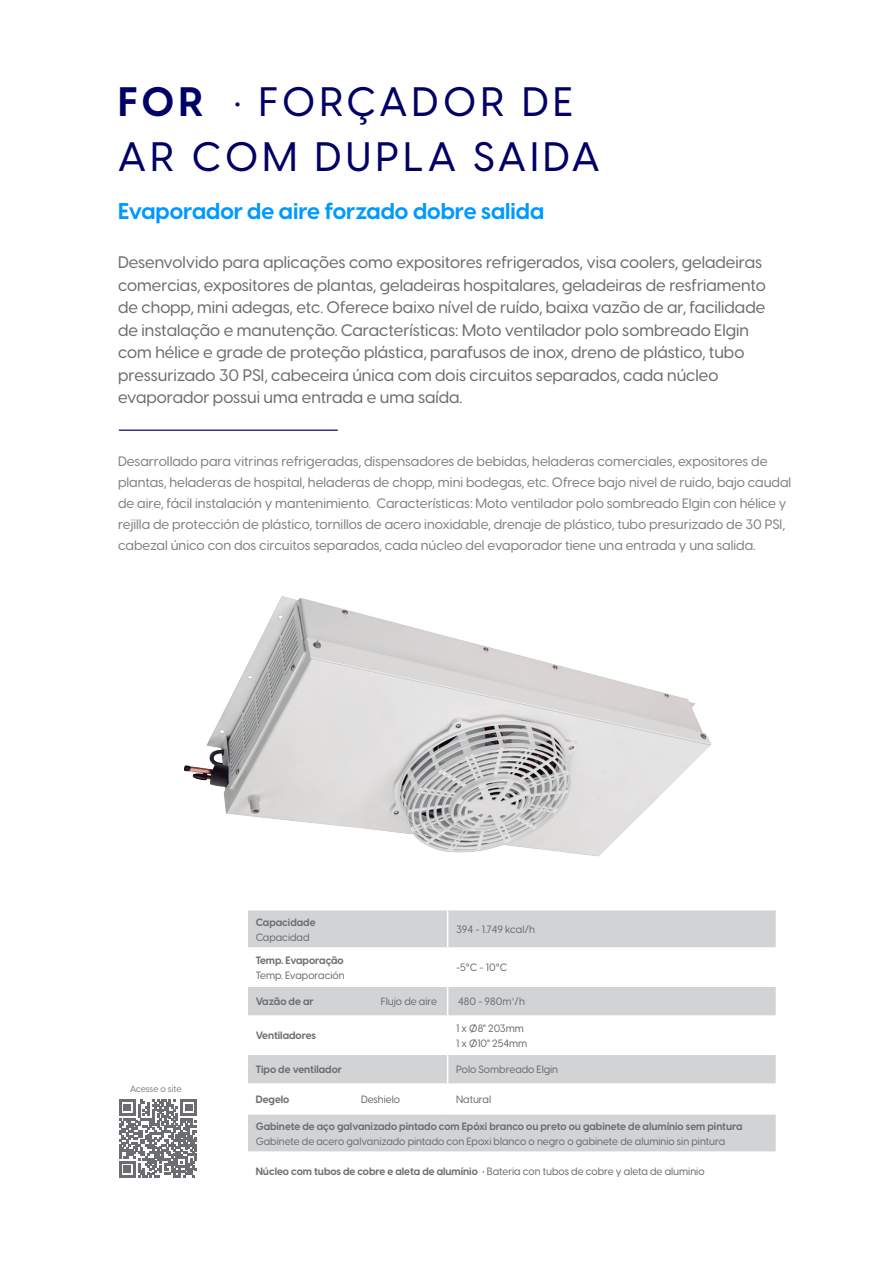
<style>
.page{position:relative;width:893px;height:1263px;background:#fff}
.page>*{position:absolute;margin:0;border:0;box-sizing:border-box;transform-origin:0 0}
.t1{font:500 40.5px/54.9px "Visby CF";letter-spacing:.11em;color:#006}
.t2{font:700 22.5px "Visby CF";color:#09f}
.t3{font:500 16.5px/22.5px "Visby CF";color:#6d6e71}
.t4{font:500 13.5px/21px "Visby CF";color:#808285}
.Legendas_Icones{font:700 10.5px/15px "Visby CF";color:#6d6e71}
.Legendas_Icones-2{font:500 10.5px/15px "Visby CF";color:#6d6e71}
.t5{font:500 9px "Visby CF";letter-spacing:-.005em;color:#808285}
.s1{font-weight:700}
.s2{font-weight:500}
</style>
<div class="page">
<svg style="left:119px;top:1099px;width:78px;height:78px"></svg>
<img style="left:184px;top:596px;width:528px;height:261px">
<svg style="left:248px;top:910px;width:528px;height:105px;fill:#d1d3d4"></svg>
<svg style="left:248px;top:1055px;width:528px;height:96px;fill:#d1d3d4"></svg>
<hr style="left:447px;top:910px;width:1px;height:37px;background:#fff">
<hr style="left:246px;top:947px;width:202px;height:2px;background:#fff">
<hr style="left:448px;top:947px;width:329px;height:2px;background:#fff">
<hr style="left:447px;top:949px;width:1px;height:36px;background:#fff">
<hr style="left:246px;top:985px;width:202px;height:2px;background:#fff">
<hr style="left:448px;top:985px;width:329px;height:2px;background:#fff">
<svg style="left:447px;top:987px;width:1px;height:28px"></svg>
<hr style="left:246px;top:1083px;width:202px;height:2px;background:#fff">
<hr style="left:448px;top:1083px;width:329px;height:2px;background:#fff">
<svg style="left:447px;top:1055px;width:1px;height:58px"></svg>
<hr style="left:246px;top:1113px;width:202px;height:1px;background:#fff">
<hr style="left:448px;top:1113px;width:329px;height:1px;background:#fff">
<hr style="left:119px;top:430px;width:219px;height:1px;background:#006">
<p class="t1" style="left:118px;top:75px;width:483px"><span class="s1">FOR</span> • FORÇADOR DE<br>AR COM DUPLA SAIDA</p>
<p class="t2" style="left:118px;top:197px;width:428px">Evaporador de aire forzado dobre salida</p>
<p class="t3" style="left:118px;top:251px;width:649px">Desenvolvido para aplicações como expositores refrigerados, visa coolers, geladeiras comercias, expositores de plantas, geladeiras hospitalares, geladeiras de resfriamento de chopp, mini adegas, etc. Oferece baixo nível de ruído, baixa vazão de ar, facilidade de instalação e manutenção. Características: Moto ventilador polo sombreado Elgin com hélice e grade de proteção plástica, parafusos de inox, dreno de plástico, tubo pressurizado 30 PSI, cabeceira única com dois circuitos separados, cada núcleo evaporador possui uma entrada e uma saída.</p>
<p class="t4" style="left:118px;top:451px;width:675px">Desarrollado para vitrinas refrigeradas, dispensadores de bebidas, heladeras comerciales, expositores de plantas, heladeras de hospital, heladeras de chopp, mini bodegas, etc. Ofrece bajo nivel de ruido, bajo caudal de aire, fácil instalación y mantenimiento. Características: Moto ventilador polo sombreado Elgin con hélice y rejilla de protección de plástico, tornillos de acero inoxidable, drenaje de plástico, tubo presurizado de 30 PSI, cabezal único con dos circuitos separados, cada núcleo del evaporador tiene una entrada y una salida.</p>
<p class="t5" style="left:130px;top:1083px;width:53px">Acesse o site</p>
<p class="Legendas_Icones" style="left:256px;top:914px;width:61px">Capacidade<br><span class="s2">Capacidad</span></p>
<p class="Legendas_Icones-2" style="left:456px;top:922px;width:80px">394 - 1.749 kcal/h</p>
<p class="Legendas_Icones-2" style="left:256px;top:953px;width:90px"><span class="s1">Temp. Evaporação<br></span>Temp. Evaporación</p>
<p class="Legendas_Icones-2" style="left:456px;top:960px;width:52px">-5°C - 10°C</p>
<p class="Legendas_Icones" style="left:256px;top:994px;width:59px">Vazão de ar</p>
<p class="Legendas_Icones-2" style="left:381px;top:994px;width:58px">Flujo de aire</p>
<p class="Legendas_Icones-2" style="left:458px;top:994px;width:68px">480 - 980m³/h</p>
<p class="Legendas_Icones" style="left:256px;top:1028px;width:62px">Ventiladores</p>
<p class="Legendas_Icones-2" style="left:456px;top:1021px;width:69px">1 x Ø8" 203mm</p>
<p class="Legendas_Icones-2" style="left:456px;top:1036px;width:73px">1 x Ø10" 254mm</p>
<p class="Legendas_Icones" style="left:256px;top:1062px;width:88px">Tipo de ventilador</p>
<p class="Legendas_Icones-2" style="left:456px;top:1062px;width:104px">Polo Sombreado Elgin</p>
<p class="Legendas_Icones" style="left:256px;top:1092px;width:35px">Degelo</p>
<p class="Legendas_Icones-2" style="left:361px;top:1092px;width:41px">Deshielo</p>
<p class="Legendas_Icones-2" style="left:456px;top:1092px;width:37px">Natural</p>
<p class="Legendas_Icones" style="left:256px;top:1118px;width:488px">Gabinete de aço galvanizado pintado com Epóxi branco ou preto ou gabinete de alumínio sem pintura</p>
<p class="Legendas_Icones-2" style="left:256px;top:1133px;width:471px">Gabinete de acero galvanizado pintado con Epoxi blanco o negro o gabinete de aluminio sin pintura</p>
<p class="Legendas_Icones" style="left:256px;top:1164px;width:450px">Núcleo com tubos de cobre e aleta de alumínio • <span class="s2">Bateria con tubos de cobre y aleta de aluminio</span></p>
</div>
